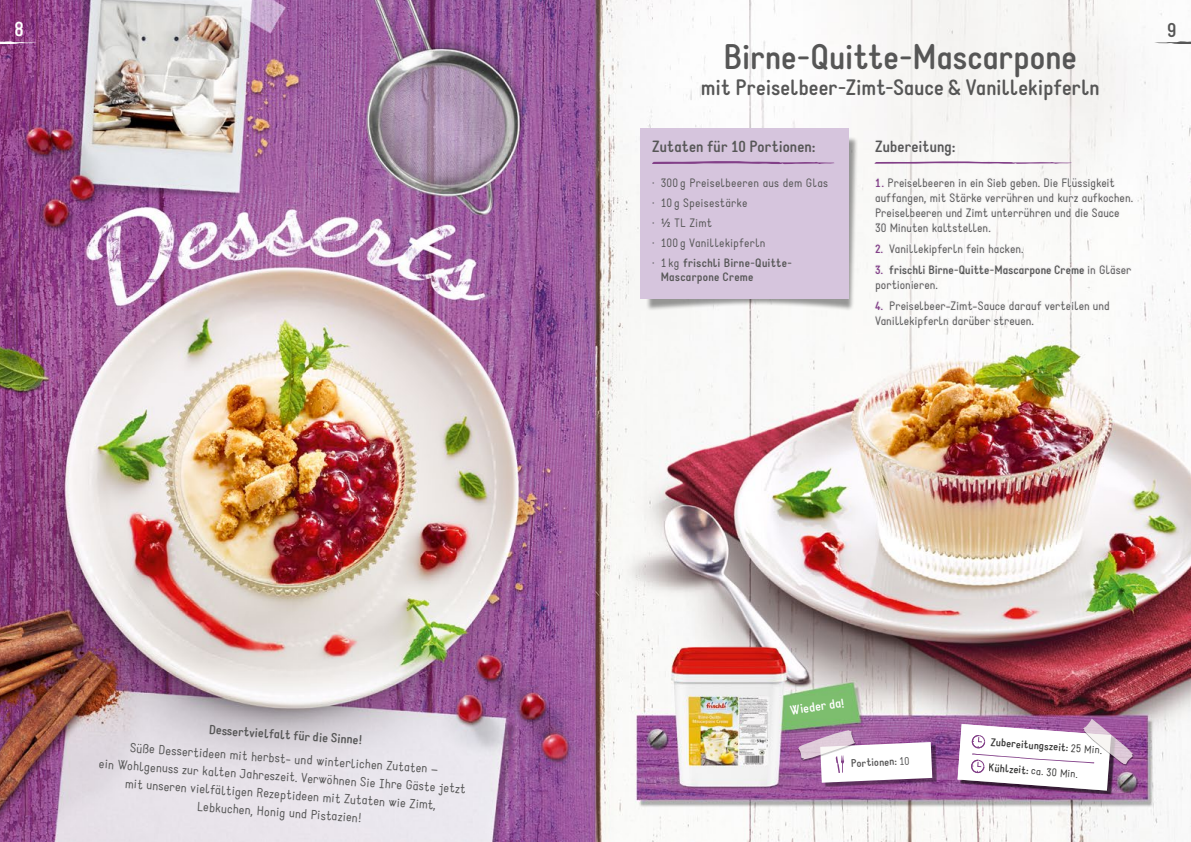
<style>
.page{position:relative;width:1191px;height:842px;background:#fff}
.page>*{position:absolute;margin:0;border:0;box-sizing:border-box;transform-origin:0 0}
.t1{font:700 35px "Static";letter-spacing:-.005em;color:#565656}
.t2{font:700 22px "Static";letter-spacing:-.005em;color:#565656}
.t3{font:700 20px "Static";color:#fff}
.t4{font:700 20px "Static";color:#565656}
.t5{font:700 16px "Static";color:#565656}
.t6{font:13px/18px "Static";color:#565656;text-align:center}
.t7{font:700 13px "Static";color:#565656}
.t8{font:700 13px "Static";color:#fff}
.t9{font:12px/20px "Static";letter-spacing:.005em;color:#565656}
.t10{font:700 12px/15px "Static";letter-spacing:.005em;color:#565656}
.t11{font:700 11px "Static";color:#565656}
.t12{font:700 11px "Static";color:#3b3b3a}
.s1{font-weight:700}
.s2{font-weight:700;color:#823f88}
.s3{color:#823f88}
.s4{font-weight:400}
</style>
<div class="page">
<img style="left:0;top:0;width:1191px;height:842px">
<svg style="left:1154px;top:41px;width:37px;height:4px"></svg>
<svg style="left:0;top:41px;width:37px;height:4px"></svg>
<div style="left:645px;top:134px;width:213px;height:177px;background:#000;opacity:.4"></div>
<div style="left:639px;top:128px;width:209px;height:171px;background:#d6c5dd"></div>
<svg style="left:652px;top:161px;width:182px;height:4px"></svg>
<svg style="left:873px;top:174px;width:260px;height:156px"></svg>
<svg style="left:873px;top:138px;width:198px;height:26px"></svg>
<div style="left:822px;top:744px;width:114px;height:43px;background:#000;opacity:.4"></div>
<svg style="left:798px;top:730px;width:134px;height:53px"></svg>
<div style="left:960px;top:726px;width:155px;height:69px;background:#000;opacity:.4"></div>
<svg style="left:957px;top:719px;width:176px;height:71px"></svg>
<h3 class="t3" style="left:14px;top:17px;width:11px">8</h3>
<h3 class="t4" style="left:1167px;top:18px;width:11px">9</h3>
<h1 class="t1" style="left:723px;top:35px;width:355px">Birne-Quitte-Mascarpone</h1>
<h2 class="t2" style="left:701px;top:74px;width:400px">mit Preiselbeer-Zimt-Sauce &amp; Vanillekipferln</h2>
<p class="t7" style="left:210px;top:721px;width:155px;rotate:4deg">Dessertvielfalt für die Sinne!</p>
<p class="t6" style="left:101px;top:737px;width:369px;rotate:4deg">Süße Dessertideen mit herbst- und winterlichen Zutaten –<br>ein Wohlgenuss zur kalten Jahreszeit. Verwöhnen Sie Ihre Gäste jetzt mit unseren vielfältigen Rezeptideen mit Zutaten wie Zimt, Lebkuchen, Honig und Pistazien!</p>
<h3 class="t5" style="left:652px;top:136px;width:165px">Zutaten für 10 Portionen:</h3>
<p class="t9" style="left:652px;top:173px;width:177px">· 300 g Preiselbeeren aus dem Glas · 10 g Speisestärke<br>· ½ TL Zimt<br>· 100 g Vanillekipferln<br>· 1 kg <span class="s1">frischli Birne-Quitte-</span></p>
<p class="t10" style="left:660px;top:269px;width:94px">Mascarpone Creme</p>
<h3 class="t5" style="left:875px;top:136px;width:82px">Zubereitung:</h3>
<p class="t9" style="left:875px;top:175px;width:260px;line-height:15px"><span class="s2">1.</span> Preiselbeeren in ein Sieb geben. Die Flüssigkeit auffangen, mit Stärke verrühren und kurz aufkochen.<br>Preiselbeeren und Zimt unterrühren und die Sauce 30 Minuten kaltstellen.</p>
<p class="t9" style="left:875px;top:239px;width:150px"><span class="s2">2.</span> Vanillekipferln fein hacken.</p>
<p class="t10" style="left:875px;top:262px;width:258px"><span class="s3">3.</span> frischli Birne-Quitte-Mascarpone Creme <span class="s4">in Gläser portionieren.</span></p>
<p class="t9" style="left:875px;top:298px;width:236px;line-height:15px"><span class="s2">4.</span> Preiselbeer-Zimt-Sauce darauf verteilen und<br>Vanillekipferln darüber streuen.</p>
<p class="t8" style="left:789px;top:702px;width:56px;rotate:-8deg">Wieder da!</p>
<p class="t11" style="left:851px;top:756px;width:60px;rotate:-2deg">Portionen: <span class="s4">10</span></p>
<p class="t12" style="left:991px;top:735px;width:113px;rotate:4deg">Zubereitungszeit: <span class="s4">25 Min.</span></p>
<p class="t12" style="left:989px;top:761px;width:91px;rotate:4deg">Kühlzeit: <span class="s4">ca. 30 Min.</span></p>
<p class="t11" style="left:991px;top:735px;width:60px;rotate:4deg">Portionen: <span class="s4">10</span></p>
<p class="t11" style="left:989px;top:761px;width:113px;rotate:4deg">Zuber ungszeit: <span class="s4">45 Min.</span></p>
</div>
